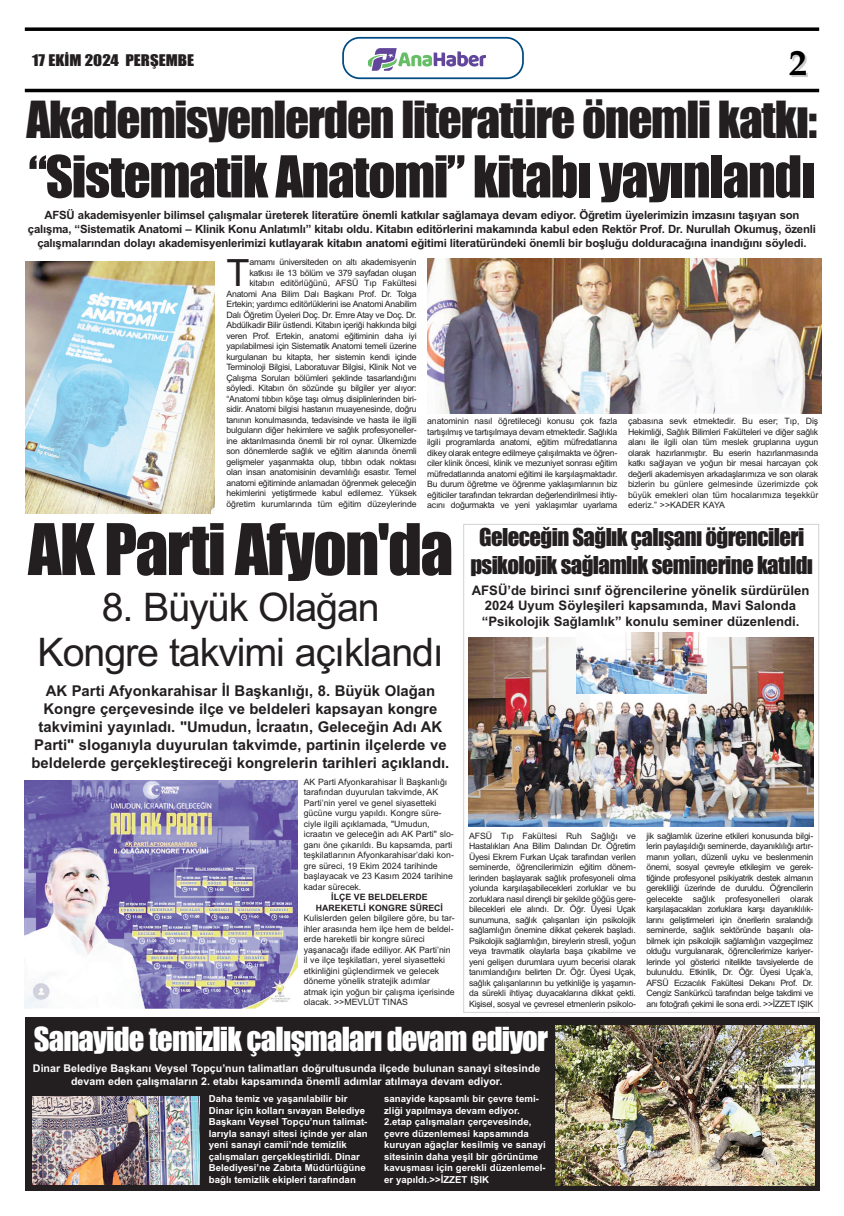
<style>
.page{position:relative;width:844px;height:1216px;background:#fff}
.page>*{position:absolute;margin:0;border:0;box-sizing:border-box;transform-origin:0 0}
.t1{font:65.62px "Impact";letter-spacing:-.025em;color:#231f20}
.t2{font:53.38px "Impact";letter-spacing:-.025em;color:#231f20}
.t3{font:47.25px "Impact";letter-spacing:-.025em;color:#231f20}
.t4{font:39.38px/45.5px "Arial";letter-spacing:-.03em;color:#231f20;text-align:center}
.t5{font:37.54px "Arial";color:#231f20}
.t6{font:700 36.57px "Palatino";color:#000}
.t7{font:30.62px "Impact";letter-spacing:-.025em;color:#fff}
.t8{font:22.75px/27.3px "Impact";letter-spacing:-.025em;color:#231f20;text-align:center}
.t9{font:700 14.88px/17.8px "Arial";color:#231f20;text-align:center}
.t10{font:14.88px "Impact";color:#231f20;scale:1.13 1}
.t11{font:700 13.12px/15.8px "Arial";color:#231f20;text-align:center}
.t12{font:700 11.38px/13.7px "Arial";letter-spacing:-.015em;color:#231f20;text-align:center}
.t13{font:700 10.67px/12.8px "Arial";color:#fff;text-align:center}
.t14{font:700 9.62px/11.5px "Arial";color:#fff}
.t15{font:8.75px/10.5px "Arial";letter-spacing:-.03em;color:#231f20;text-align:justify}
.t16{font:8.75px/10.5px "Arial";color:#231f20}
.t17{font:700 8.75px/10.5px "Arial";color:#231f20;text-align:center}
</style>
<div class="page">
<svg style="left:342px;top:37px;width:181px;height:42px"></svg>
<img style="left:369px;top:46px;width:116px;height:26px">
<svg style="left:25px;top:27px;width:794px;height:4px;fill:#070707"></svg>
<hr style="left:25px;top:89px;width:794px;height:3px;background:#000">
<img style="left:26px;top:262px;width:188px;height:251px">
<img style="left:427px;top:259px;width:394px;height:154px">
<img style="left:25px;top:780px;width:273px;height:228px">
<div style="left:25px;top:1017px;width:794px;height:174px;background:#231f20"></div>
<img style="left:33px;top:1096px;width:166px;height:88px">
<img style="left:555px;top:1025px;width:259px;height:160px">
<img style="left:468px;top:637px;width:345px;height:189px">
<img style="left:576px;top:632px;width:130px;height:61px">
<h3 class="t6" style="left:788px;top:41px;width:20px">2</h3>
<h3 class="t10" style="left:32px;top:52px;width:145px">17 EKİM 2024 PERŞEMBE</h3>
<h3 class="t3" style="left:27px;top:94px;width:792px">Akademisyenlerden literatüre önemli katkı:</h3>
<h2 class="t2" style="left:29px;top:148px;width:788px">“Sistematik Anatomi” kitabı yayınlandı</h2>
<p class="t12" style="left:28px;top:208px;width:789px">AFSÜ akademisyenler bilimsel çalışmalar üreterek literatüre önemli katkılar sağlamaya devam ediyor. Öğretim üyelerimizin imzasını taşıyan son çalışma, “Sistematik Anatomi – Klinik Konu Anlatımlı” kitabı oldu. Kitabın editörlerini makamında kabul eden Rektör Prof. Dr. Nurullah Okumuş, özenli çalışmalarından dolayı akademisyenlerimizi kutlayarak kitabın anatomi eğitimi literatüründeki önemli bir boşluğu dolduracağına inandığını söyledi.</p>
<h3 class="t5" style="left:226px;top:251px;width:24px">T</h3>
<p class="t15" style="left:226px;top:257px;width:192px;text-align:right">amamı üniversiteden on altı akademisyenin katkısı ile 13 bölüm ve 379 sayfadan oluşan kitabın editörlüğünü, AFSÜ Tıp Fakültesi Anatomi Ana Bilim Dalı Başkanı Prof. Dr. Tolga Ertekin; yardımcı editörlüklerini ise Anatomi Anabilim Dalı Öğretim Üyeleri Doç. Dr. Emre Atay ve Doç. Dr.<br>Abdülkadir Bilir üstlendi. Kitabın içeriği hakkında bilgi veren Prof. Ertekin, anatomi eğitiminin daha iyi yapılabilmesi için Sistematik Anatomi temeli üzerine kurgulanan bu kitapta, her sistemin kendi içinde Terminoloji Bilgisi, Laboratuvar Bilgisi, Klinik Not ve Çalışma Soruları bölümleri şeklinde tasarlandığını söyledi. Kitabın ön sözünde şu bilgiler yer alıyor: “Anatomi tıbbın köşe taşı olmuş disiplinlerinden biri&shy;sidir. Anatomi bilgisi hastanın muayenesinde, doğru tanının konulmasında, tedavisinde ve hasta ile ilgili bulguların diğer hekimlere ve sağlık profesyoneller&shy;ine aktarılmasında önemli bir rol oynar. Ülkemizde son dönemlerde sağlık ve eğitim alanında önemli gelişmeler yaşanmakta olup, tıbbın odak noktası olan insan anatomisinin devamlılığı esastır. Temel anatomi eğitiminde anlamadan öğrenmek geleceğin hekimlerini yetiştirmede kabul edilemez. Yüksek öğretim kurumlarında tüm eğitim düzeylerinde</p>
<p class="t15" style="left:427px;top:416px;width:192px">anatominin nasıl öğretileceği konusu çok fazla tartışılmış ve tartışılmaya devam etmektedir. Sağlıkla ilgili programlarda anatomi, eğitim müfredatlarına dikey olarak entegre edilmeye çalışılmakta ve öğren&shy;ciler klinik öncesi, klinik ve mezuniyet sonrası eğitim müfredatlarında anatomi eğitimi ile karşılaşmaktadır.<br>Bu durum öğretme ve öğrenme yaklaşımlarının biz eğiticiler tarafından tekrardan değerlendirilmesi ihtiy&shy;acını doğurmakta ve yeni yaklaşımlar uyarlama</p>
<p class="t15" style="left:628px;top:416px;width:192px">çabasına sevk etmektedir. Bu eser; Tıp, Diş Hekimliği, Sağlık Bilimleri Fakülteleri ve diğer sağlık alanı ile ilgili olan tüm meslek gruplarına uygun olarak hazırlanmıştır. Bu eserin hazırlanmasında katkı sağlayan ve yoğun bir mesai harcayan çok değerli akademisyen arkadaşlarımıza ve son olarak bizlerin bu günlere gelmesinde üzerimizde çok büyük emekleri olan tüm hocalarımıza teşekkür ederiz.” &gt;&gt;KADER KAYA</p>
<h1 class="t1" style="left:28px;top:514px;width:426px">AK Parti Afyon'da</h1>
<h3 class="t4" style="left:38px;top:584px;width:407px">8. Büyük Olağan<br>Kongre takvimi açıklandı</h3>
<p class="t9" style="left:31px;top:682px;width:419px">AK Parti Afyonkarahisar İl Başkanlığı, 8. Büyük Olağan Kongre çerçevesinde ilçe ve beldeleri kapsayan kongre takvimini yayınladı. "Umudun, İcraatın, Geleceğin Adı AK Parti" sloganıyla duyurulan takvimde, partinin ilçelerde ve beldelerde gerçekleştireceği kongrelerin tarihleri açıklandı.</p>
<p class="t16" style="left:303px;top:776px;width:152px">AK Parti Afyonkarahisar İl Başkanlığı tarafından duyurulan takvimde, AK Parti’nin yerel ve genel siyasetteki gücüne vurgu yapıldı. Kongre süre&shy;ciyle ilgili açıklamada, "Umudun, icraatın ve geleceğin adı AK Parti" slo&shy;ganı öne çıkarıldı. Bu kapsamda, parti teşkilatlarının Afyonkarahisar’daki kon&shy;gre süreci, 19 Ekim 2024 tarihinde başlayacak ve 23 Kasım 2024 tarihine kadar sürecek.</p>
<p class="t17" style="left:316px;top:891px;width:128px">İLÇE VE BELDELERDE<br>HAREKETLİ KONGRE SÜRECİ</p>
<p class="t16" style="left:303px;top:912px;width:153px">Kulislerden gelen bilgilere göre, bu tar&shy;ihler arasında hem ilçe hem de beldel&shy;erde hareketli bir kongre süreci yaşanacağı ifade ediliyor. AK Parti’nin il ve ilçe teşkilatları, yerel siyasetteki etkinliğini güçlendirmek ve gelecek döneme yönelik stratejik adımlar atmak için yoğun bir çalışma içerisinde olacak. &gt;&gt;MEVLÜT TINAS</p>
<h3 class="t7" style="left:34px;top:1022px;width:515px">Sanayide temizlik çalışmaları devam ediyor</h3>
<p class="t13" style="left:33px;top:1062px;width:509px">Dinar Belediye Başkanı Veysel Topçu’nun talimatları doğrultusunda ilçede bulunan sanayi sitesinde devam eden çalışmaların 2. etabı kapsamında önemli adımlar atılmaya devam ediyor.</p>
<p class="t14" style="left:209px;top:1092px;width:160px">Daha temiz ve yaşanılabilir bir Dinar için kolları sıvayan Belediye Başkanı Veysel Topçu’nun talimat&shy;larıyla sanayi sitesi içinde yer alan yeni sanayi camii’nde temizlik çalışmaları gerçekleştirildi. Dinar Belediyesi’ne Zabıta Müdürlüğüne bağlı temizlik ekipleri tarafından</p>
<p class="t14" style="left:384px;top:1092px;width:163px">sanayide kapsamlı bir çevre temi&shy;zliği yapılmaya devam ediyor.<br>2.etap çalışmaları çerçevesinde, çevre düzenlemesi kapsamında kuruyan ağaçlar kesilmiş ve sanayi sitesinin daha yeşil bir görünüme kavuşması için gerekli düzenlemel&shy;er yapıldı.&gt;&gt;İZZET IŞIK</p>
<h3 class="t8" style="left:470px;top:525px;width:344px">Geleceğin Sağlık çalışanı öğrencileri psikolojik sağlamlık seminerine katıldı</h3>
<h3 class="t11" style="left:471px;top:582px;width:339px">AFSÜ’de birinci sınıf öğrencilerine yönelik sürdürülen<br>2024 Uyum Söyleşileri kapsamında, Mavi Salonda “Psikolojik Sağlamlık” konulu seminer düzenlendi.</h3>
<p class="t15" style="left:469px;top:830px;width:168px">AFSÜ Tıp Fakültesi Ruh Sağlığı ve Hastalıkları Ana Bilim Dalından Dr. Öğretim Üyesi Ekrem Furkan Uçak tarafından verilen seminerde, öğrencilerimizin eğitim dönem&shy;lerinden başlayarak sağlık profesyoneli olma yolunda karşılaşabilecekleri zorluklar ve bu zorluklara nasıl dirençli bir şekilde göğüs gere&shy;bilecekleri ele alındı. Dr. Öğr. Üyesi Uçak sunumuna, sağlık çalışanları için psikolojik sağlamlığın önemine dikkat çekerek başladı.<br>Psikolojik sağlamlığın, bireylerin stresli, yoğun veya travmatik olaylarla başa çıkabilme ve yeni gelişen durumlara uyum becerisi olarak tanımlandığını belirten Dr. Öğr. Üyesi Uçak, sağlık çalışanlarının bu yetkinliğe iş yaşamın&shy;da sürekli ihtiyaç duyacaklarına dikkat çekti.<br>Kişisel, sosyal ve çevresel etmenlerin psikolo-</p>
<p class="t15" style="left:646px;top:830px;width:168px">jik sağlamlık üzerine etkileri konusunda bilgi&shy;lerin paylaşıldığı seminerde, dayanıklılığı artır&shy;manın yolları, düzenli uyku ve beslenmenin önemi, sosyal çevreyle etkileşim ve gerek&shy;tiğinde profesyonel psikiyatrik destek almanın gerekliliği üzerinde de duruldu. Öğrencilerin gelecekte sağlık profesyonelleri olarak karşılaşacakları zorluklara karşı dayanıklılık&shy;larını geliştirmeleri için önerilerin sıralandığı seminerde, sağlık sektöründe başarılı ola&shy;bilmek için psikolojik sağlamlığın vazgeçilmez olduğu vurgulanarak, öğrencilerimize kariyer&shy;lerinde yol gösterici nitelikte tavsiyelerde de bulunuldu. Etkinlik, Dr. Öğr. Üyesi Uçak’a, AFSÜ Eczacılık Fakültesi Dekanı Prof. Dr.<br>Cengiz Sarıkürkcü tarafından belge takdimi ve anı fotoğrafı çekimi ile sona erdi. &gt;&gt;İZZET IŞIK</p>
</div>
